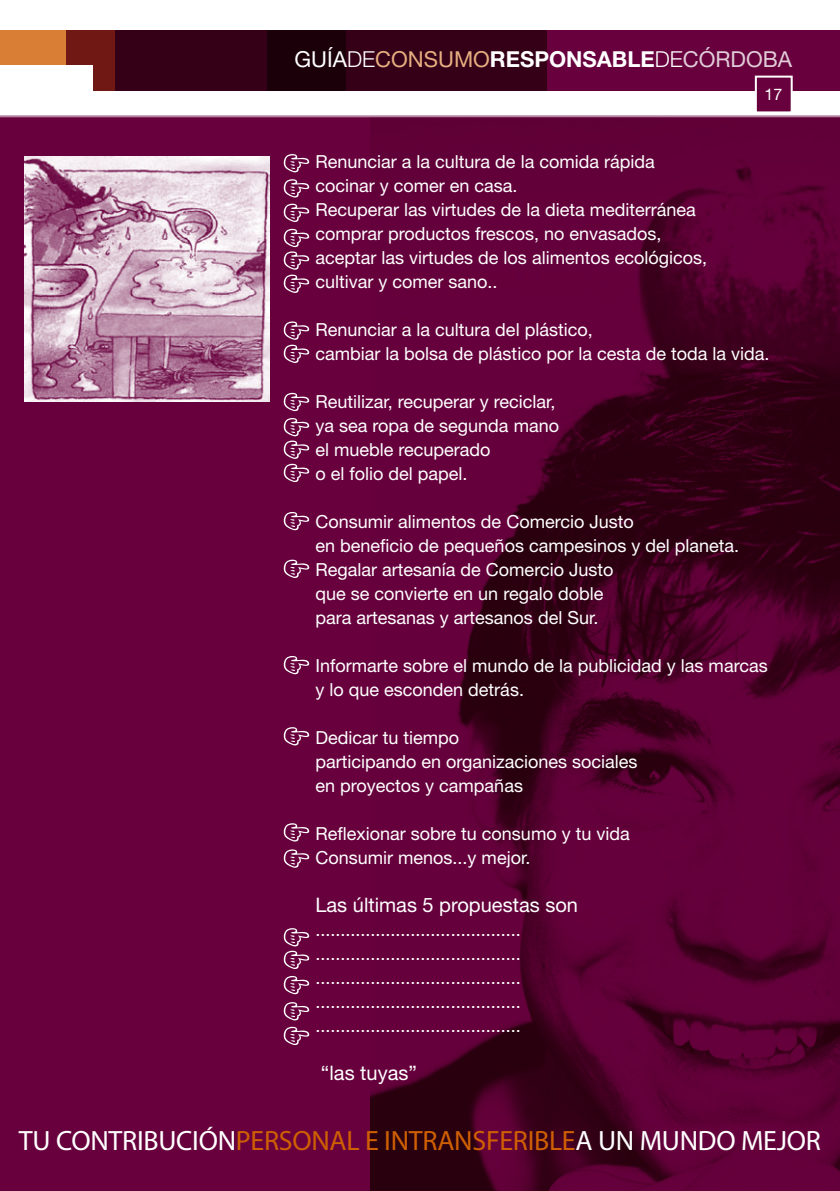
<style>
.page{position:relative;width:840px;height:1191px;background:#fff}
.page>*{position:absolute;margin:0;border:0;box-sizing:border-box;transform-origin:0 0}
.t1{font:28px "Myriad";letter-spacing:-.01em;color:#fff}
.t2{font:700 22px "Helvetica Neue";color:#fff}
.t3{font:20px "Helvetica Neue";color:#fff}
.t4{font:18px/24px "Helvetica Neue";color:#fff}
.t5{font:16px "Helvetica Neue";color:#fff}
.s1{font-weight:400}
.s2{font-weight:300}
.s3{font-weight:400;color:#e6af80}
.s4{font-weight:400;color:#e1ccd8}
.s5{color:#ce5f02}
</style>
<div class="page">
<div style="left:0;top:30px;width:839px;height:61px;background:#67003d"></div>
<div style="left:0;top:30px;width:115px;height:61px;background:#d87f35"></div>
<svg style="left:66px;top:30px;width:200px;height:61px;background:#400516"></svg>
<div style="left:266px;top:30px;width:280px;height:61px;background:linear-gradient(to right,#1e000b,#3d001b)"></div>
<div style="left:755px;top:77px;width:36px;height:35px;background:#67003d"></div>
<div style="left:754px;top:76px;width:38px;height:37px;border:2px solid #fff"></div>
<div style="left:0;top:65px;width:93px;height:37px;background:#fff"></div>
<div style="left:0;top:115px;width:839px;height:1076px;background:#67003d"></div>
<svg style="left:283px;top:154px;width:26px;height:18px"></svg>
<svg style="left:283px;top:179px;width:26px;height:18px"></svg>
<svg style="left:283px;top:204px;width:26px;height:18px"></svg>
<svg style="left:283px;top:229px;width:26px;height:64px;background:#863464"></svg>
<svg style="left:283px;top:321px;width:26px;height:42px"></svg>
<svg style="left:283px;top:393px;width:26px;height:18px"></svg>
<svg style="left:283px;top:418px;width:26px;height:64px;background:#863464"></svg>
<svg style="left:283px;top:512px;width:26px;height:18px"></svg>
<svg style="left:283px;top:559px;width:26px;height:19px"></svg>
<svg style="left:283px;top:656px;width:26px;height:18px"></svg>
<svg style="left:283px;top:727px;width:26px;height:18px"></svg>
<svg style="left:283px;top:823px;width:26px;height:18px"></svg>
<svg style="left:283px;top:849px;width:26px;height:18px"></svg>
<svg style="left:283px;top:928px;width:26px;height:41px"></svg>
<svg style="left:283px;top:976px;width:26px;height:18px"></svg>
<svg style="left:283px;top:1002px;width:26px;height:18px"></svg>
<svg style="left:283px;top:1026px;width:26px;height:19px"></svg>
<img style="left:25px;top:157px;width:244px;height:244px">
<img style="left:370px;top:118px;width:469px;height:1073px">
<p class="t2" style="left:294px;top:45px;width:499px"><span class="s1">GUÍA</span><span class="s2">DE</span><span class="s3">CONSUMO</span>RESPONSABLE<span class="s2">DE</span><span class="s4">CÓRDOBA</span></p>
<p class="t5" style="left:764px;top:84px;width:19px">17</p>
<p class="t4" style="left:315px;top:149px;width:393px">Renunciar a la cultura de la comida rápida cocinar y comer en casa.<br>Recuperar las virtudes de la dieta mediterránea comprar productos frescos, no envasados, aceptar las virtudes de los alimentos ecológicos, cultivar y comer sano..</p>
<p class="t4" style="left:315px;top:317px;width:455px">Renunciar a la cultura del plástico,<br>cambiar la bolsa de plástico por la cesta de toda la vida.</p>
<p class="t4" style="left:315px;top:389px;width:245px">Reutilizar, recuperar y reciclar, ya sea ropa de segunda mano el mueble recuperado<br>o el folio del papel.</p>
<p class="t4" style="left:315px;top:509px;width:425px">Consumir alimentos de Comercio Justo<br>en beneficio de pequeños campesinos y del planeta.<br>Regalar artesanía de Comercio Justo<br>que se convierte en un regalo doble<br>para artesanas y artesanos del Sur.</p>
<p class="t4" style="left:315px;top:653px;width:453px">Informarte sobre el mundo de la publicidad y las marcas y lo que esconden detrás.</p>
<p class="t4" style="left:315px;top:725px;width:323px">Dedicar tu tiempo<br>participando en organizaciones sociales en proyectos y campañas</p>
<p class="t4" style="left:315px;top:821px;width:316px">Reflexionar sobre tu consumo y tu vida<br>Consumir menos...y mejor.</p>
<p class="t3" style="left:315px;top:893px;width:264px">Las últimas 5 propuestas son</p>
<p class="t4" style="left:315px;top:917px;width:207px;text-align:justify">......................................... ......................................... ......................................... ......................................... .........................................</p>
<p class="t3" style="left:321px;top:1061px;width:97px">“las tuyas”</p>
<h1 class="t1" style="left:19px;top:1126px;width:803px">TU CONTRIBUCIÓN<span class="s5">PERSONAL E INTRANSFERIBLE</span>A UN MUNDO MEJOR</h1>
</div>
